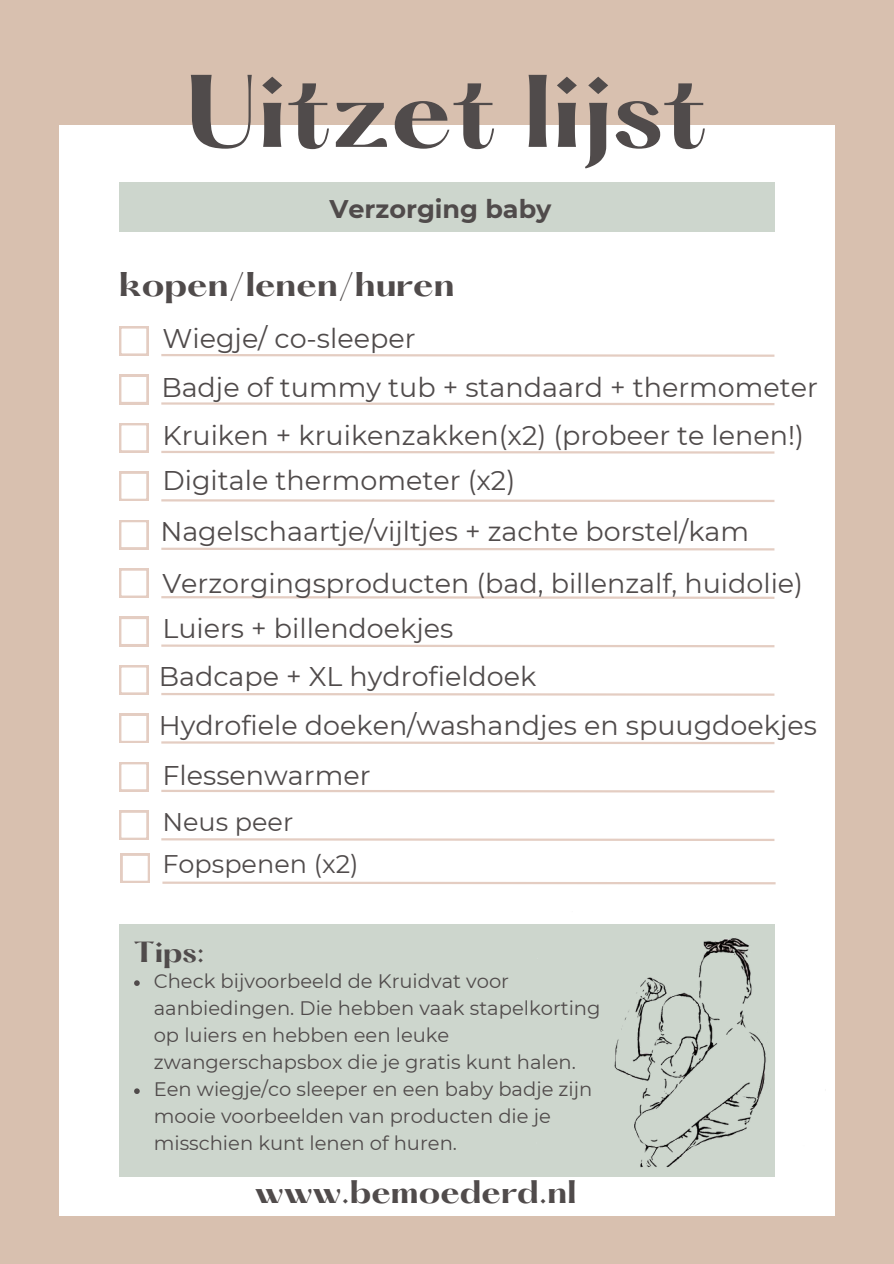
<style>
.page{position:relative;width:894px;height:1264px;background:#fff}
.page>*{position:absolute;margin:0;border:0;box-sizing:border-box;transform-origin:0 0}
.t1{font:700 90px "Hatton";color:#504b4b}
.t2{font:700 30px "Hatton";color:#504b4b}
.t3{font:700 28.5px "Hatton";color:#504b4b}
.t4{font:27px "Montserrat";color:#504b4b}
.t5{font:25.5px "Montserrat";color:#504b4b}
.t6{font:700 25.5px "Montserrat";color:#504b4b}
.t7{font:700 25.5px "Hatton";color:#504b4b}
.t8{font:19.5px/27px "Montserrat";color:#504b4b}
</style>
<div class="page">
<div style="left:0;top:0;width:893px;height:1263px;background:#d8c0af"></div>
<div style="left:59px;top:125px;width:775px;height:1090px;background:#fff"></div>
<svg style="left:161px;top:354px;width:614px;height:3px;background:#ead9d0"></svg>
<svg style="left:119px;top:326px;width:29px;height:29px"></svg>
<svg style="left:161px;top:402px;width:614px;height:4px"></svg>
<svg style="left:119px;top:375px;width:29px;height:29px"></svg>
<svg style="left:161px;top:450px;width:614px;height:4px"></svg>
<svg style="left:119px;top:423px;width:29px;height:29px"></svg>
<svg style="left:161px;top:499px;width:614px;height:3px;background:#ead9d0"></svg>
<svg style="left:119px;top:471px;width:29px;height:30px"></svg>
<svg style="left:161px;top:547px;width:614px;height:4px"></svg>
<svg style="left:119px;top:520px;width:29px;height:29px"></svg>
<svg style="left:161px;top:596px;width:614px;height:3px;background:#ead9d0"></svg>
<svg style="left:119px;top:568px;width:29px;height:29px"></svg>
<svg style="left:161px;top:644px;width:614px;height:4px"></svg>
<svg style="left:119px;top:617px;width:29px;height:29px"></svg>
<svg style="left:161px;top:693px;width:614px;height:3px;background:#ead9d0"></svg>
<svg style="left:119px;top:665px;width:29px;height:29px"></svg>
<svg style="left:161px;top:741px;width:614px;height:4px"></svg>
<svg style="left:119px;top:713px;width:29px;height:30px"></svg>
<svg style="left:161px;top:789px;width:614px;height:4px"></svg>
<svg style="left:119px;top:762px;width:29px;height:29px"></svg>
<svg style="left:161px;top:838px;width:614px;height:3px;background:#ead9d0"></svg>
<svg style="left:119px;top:810px;width:29px;height:29px"></svg>
<div style="left:119px;top:182px;width:655px;height:50px;background:#cdd6cd"></div>
<div style="left:119px;top:924px;width:655px;height:252px;background:#cdd6cd"></div>
<img style="left:536px;top:924px;width:239px;height:253px">
<svg style="left:134px;top:980px;width:6px;height:5px"></svg>
<svg style="left:134px;top:1088px;width:6px;height:5px"></svg>
<svg style="left:162px;top:881px;width:614px;height:4px"></svg>
<svg style="left:120px;top:853px;width:30px;height:29px"></svg>
<h4 class="t1" style="left:185px;top:69px;width:523px">Uitzet lijst</h4>
<h3 class="t6" style="left:329px;top:193px;width:223px">Verzorging baby</h3>
<h2 class="t2" style="left:119px;top:270px;width:337px">kopen/lenen/huren</h2>
<h3 class="t4" style="left:162px;top:322px;width:254px">Wiegje/ co-sleeper</h3>
<h3 class="t4" style="left:161px;top:371px;width:658px">Badje of tummy tub + standaard + thermometer</h3>
<h3 class="t4" style="left:162px;top:418px;width:643px">Kruiken + kruikenzakken(x2) (probeer te lenen!)</h3>
<h3 class="t4" style="left:162px;top:463px;width:354px">Digitale thermometer (x2)</h3>
<h3 class="t4" style="left:160px;top:515px;width:590px">Nagelschaartje/vijltjes + zachte borstel/kam</h3>
<h3 class="t4" style="left:162px;top:566px;width:642px">Verzorgingsproducten (bad, billenzalf, huidolie)</h3>
<p class="t4" style="left:162px;top:611px;width:292px">Luiers + billendoekjes</p>
<h4 class="t4" style="left:159px;top:660px;width:379px">Badcape + XL hydrofieldoek</h4>
<p class="t4" style="left:159px;top:708px;width:659px">Hydrofiele doeken/washandjes en spuugdoekjes</p>
<p class="t4" style="left:162px;top:759px;width:209px">Flessenwarmer</p>
<h2 class="t5" style="left:162px;top:806px;width:132px">Neus peer</h2>
<h5 class="t5" style="left:162px;top:848px;width:197px">Fopspenen (x2)</h5>
<h3 class="t7" style="left:134px;top:940px;width:72px">Tips:</h3>
<h3 class="t8" style="left:154px;top:967px;width:448px">Check bijvoorbeeld de Kruidvat voor aanbiedingen. Die hebben vaak stapelkorting op luiers en hebben een leuke zwangerschapsbox die je gratis kunt halen.</h3>
<h3 class="t8" style="left:154px;top:1075px;width:440px">Een wiegje/co sleeper en een baby badje zijn mooie voorbeelden van producten die je misschien kunt lenen of huren.</h3>
<h5 class="t3" style="left:254px;top:1178px;width:323px">www.bemoederd.nl</h5>
</div>
